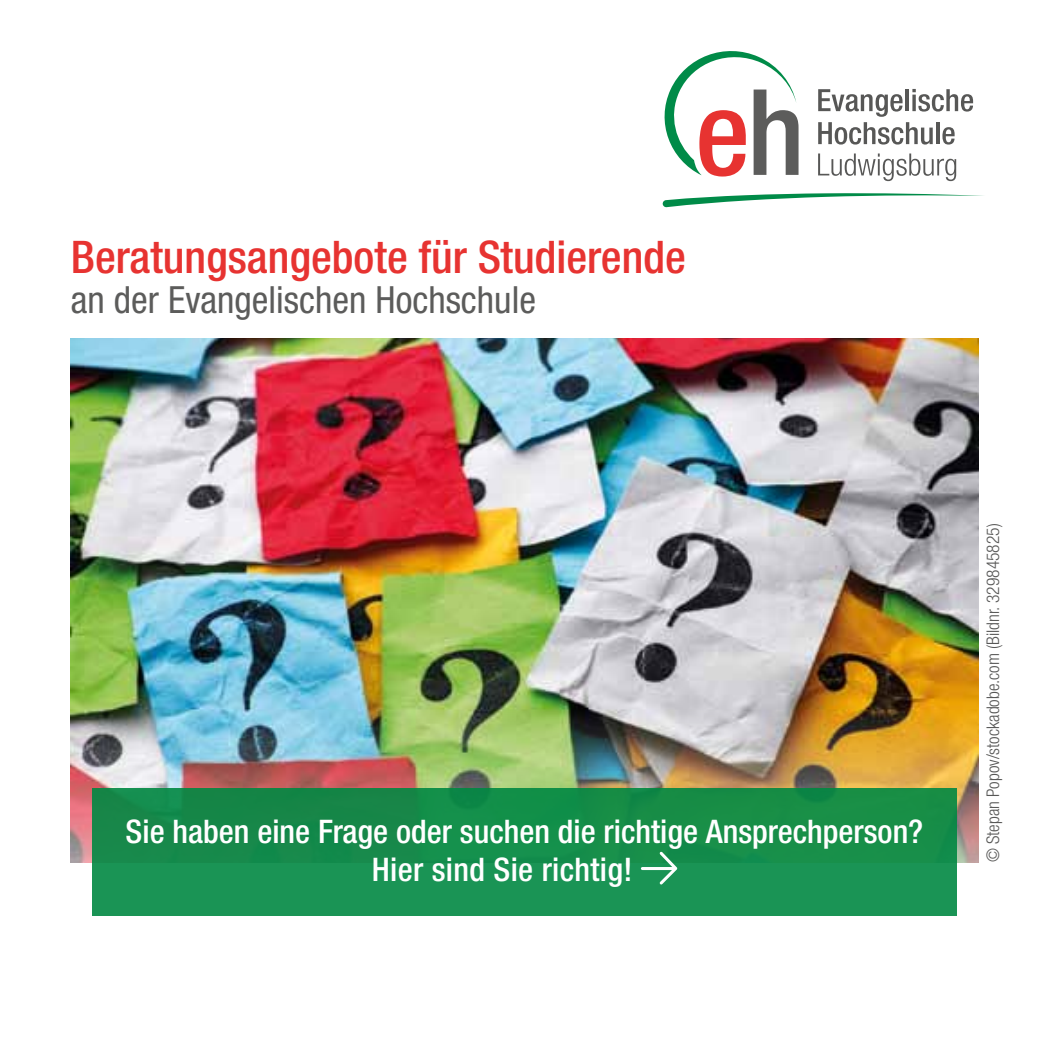
<style>
.page{position:relative;width:1049px;height:1049px;background:#fff}
.page>*{position:absolute;margin:0;border:0;box-sizing:border-box;transform-origin:0 0}
.t1{font:500 condensed 45px "Helvetica Neue LTW1 G";color:#e73331}
.t2{font:condensed 37.5px "Helvetica Neue LTW1 G";color:#5c5c5b}
.t3{font:500 condensed 32.5px "Helvetica Neue LTW1 G";color:#fff}
.t4{font:300 condensed 17.5px "Helvetica Neue LT";color:#575756}
</style>
<div class="page">
<svg style="left:818px;top:89px;width:155px;height:56px"></svg>
<svg style="left:818px;top:153px;width:138px;height:28px"></svg>
<svg style="left:664px;top:51px;width:134px;height:126px"></svg>
<svg style="left:662px;top:193px;width:321px;height:14px"></svg>
<img style="left:71px;top:338px;width:907px;height:525px">
<div style="left:92px;top:788px;width:865px;height:128px;background:#18904b"></div>
<svg style="left:641px;top:852px;width:36px;height:32px"></svg>
<p class="t1" style="left:71px;top:230px;width:616px">Beratungsangebote für Studierende</p>
<p class="t2" style="left:71px;top:278px;width:467px">an der Evangelischen Hochschule</p>
<p class="t3" style="left:126px;top:812px;width:799px">Sie haben eine Frage oder suchen die richtige Ansprechperson?</p>
<p class="t3" style="left:372px;top:850px;width:262px">Hier sind Sie richtig!</p>
<p class="t4" style="left:983px;top:862px;width:341px;rotate:-90deg">© Stepan Popov/stockadobe.com (Bildnr. 329845825)</p>
</div>
